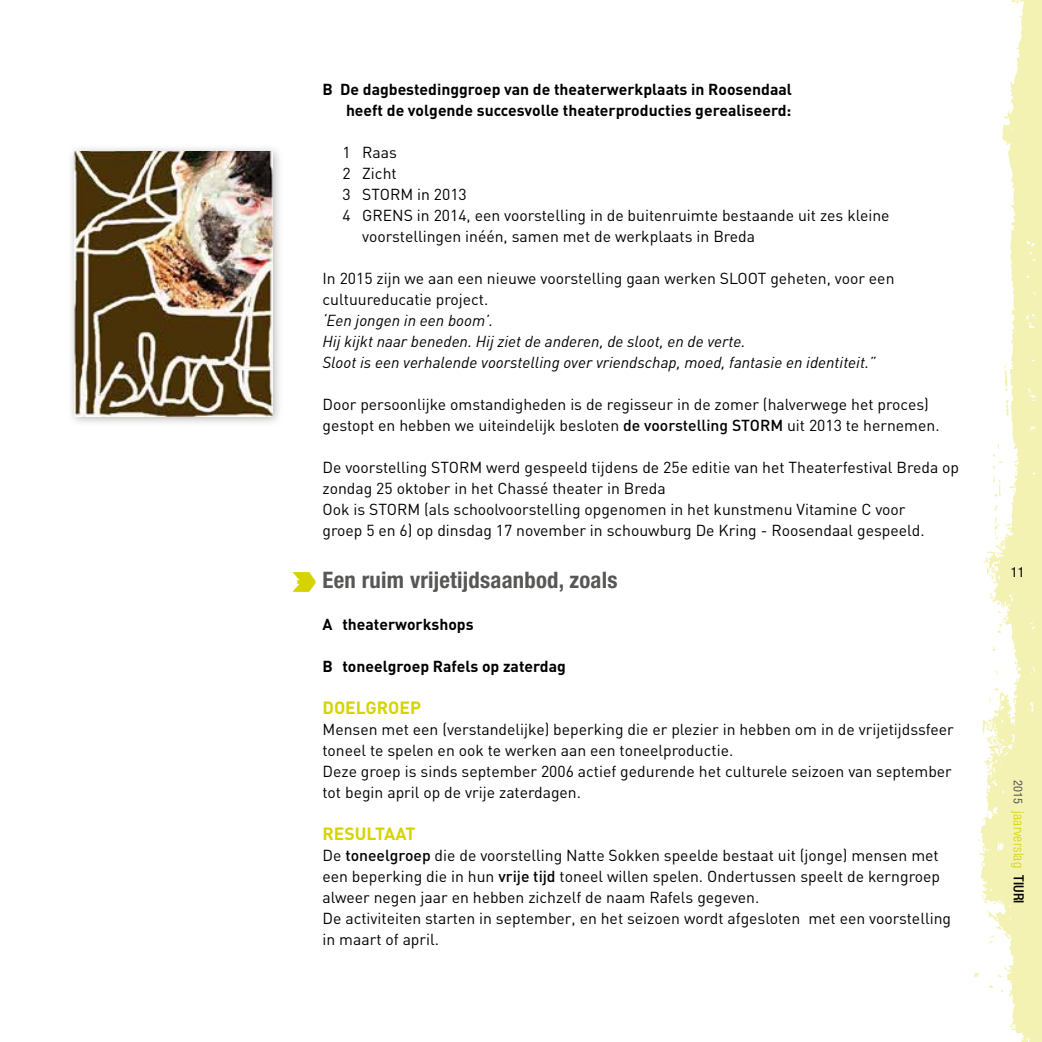
<style>
.page{position:relative;width:1042px;height:1042px;background:#fff}
.page>*{position:absolute;margin:0;border:0;box-sizing:border-box;transform-origin:0 0}
.t1{font:700 condensed 22.75px "Helvetica Neue LT Std";letter-spacing:.01em;color:#575756}
.t2{font:700 17.5px "DIN";color:#d6d300}
.t3{font:15.75px/21px "DIN";color:#000}
.t4{font:700 15.75px/21px "DIN";color:#000;text-align:right}
.t5{font:italic 15.75px/21px "DIN";color:#000}
.t6{font:300 condensed 14px "Helvetica Neue LT Std";letter-spacing:.02em;color:#d6d300}
.t7{font:condensed 14px "Helvetica Neue LT Std";color:#000}
.s1{font-weight:500}
.s2{color:#d6d300}
.s3{font-weight:400;font-size:12.25px;color:#575756}
.s4{font-weight:500;color:#000}
</style>
<div class="page">
<svg style="left:974px;top:972px;width:5px;height:6px"></svg>
<svg style="left:979px;top:0;width:63px;height:1042px;fill:#f3f2b3"></svg>
<svg style="left:988px;top:925px;width:14px;height:18px"></svg>
<svg style="left:982px;top:718px;width:16px;height:27px"></svg>
<svg style="left:993px;top:670px;width:5px;height:5px"></svg>
<svg style="left:992px;top:646px;width:6px;height:7px"></svg>
<svg style="left:984px;top:516px;width:28px;height:68px"></svg>
<svg style="left:994px;top:505px;width:6px;height:5px"></svg>
<svg style="left:992px;top:444px;width:10px;height:24px"></svg>
<svg style="left:1004px;top:364px;width:4px;height:27px"></svg>
<svg style="left:997px;top:974px;width:4px;height:4px"></svg>
<div style="left:67px;top:143px;width:217px;height:284px;background:#000;opacity:.3"></div>
<img style="left:75px;top:151px;width:198px;height:265px">
<p class="t4" style="left:322px;top:78px;width:471px">B De dagbestedinggroep van de theaterwerkplaats in Roosendaal heeft de volgende succesvolle theaterproducties gerealiseerd:</p>
<p class="t3" style="left:342px;top:141px;width:56px">1 Raas</p>
<p class="t3" style="left:342px;top:162px;width:56px">2 Zicht</p>
<p class="t3" style="left:342px;top:183px;width:126px">3 STORM in 2013</p>
<p class="t3" style="left:342px;top:204px;width:549px">4 GRENS in 2014, een voorstelling in de buitenruimte bestaande uit zes kleine</p>
<p class="t3" style="left:362px;top:225px;width:394px">voorstellingen inéén, samen met de werkplaats in Breda</p>
<p class="t3" style="left:322px;top:267px;width:573px">In 2015 zijn we aan een nieuwe voorstelling gaan werken SLOOT geheten, voor een cultuureducatie project.</p>
<p class="t5" style="left:322px;top:309px;width:554px">‘Een jongen in een boom’.<br>Hij kijkt naar beneden. Hij ziet de anderen, de sloot, en de verte.<br>Sloot is een verhalende voorstelling over vriendschap, moed, fantasie en identiteit.”</p>
<p class="t3" style="left:322px;top:393px;width:618px">Door persoonlijke omstandigheden is de regisseur in de zomer (halverwege het proces) gestopt en hebben we uiteindelijk besloten <span class="s1">de voorstelling STORM</span> uit 2013 te hernemen.</p>
<p class="t3" style="left:322px;top:456px;width:638px">De voorstelling STORM werd gespeeld tijdens de 25e editie van het Theaterfestival Breda op zondag 25 oktober in het Chassé theater in Breda<br>Ook is STORM (als schoolvoorstelling opgenomen in het kunstmenu Vitamine C voor<br>groep 5 en 6) op dinsdag 17 november in schouwburg De Kring - Roosendaal gespeeld.</p>
<h1 class="t1" style="left:293px;top:566px;width:326px"><span class="s2">•</span> Een ruim vrijetijdsaanbod, zoals</h1>
<p class="t4" style="left:322px;top:613px;width:153px">A theaterworkshops</p>
<p class="t4" style="left:322px;top:655px;width:245px">B toneelgroep Rafels op zaterdag</p>
<p class="t2" style="left:322px;top:696px;width:100px">DOELGROEP</p>
<p class="t3" style="left:322px;top:719px;width:633px">Mensen met een (verstandelijke) beperking die er plezier in hebben om in de vrijetijdssfeer toneel te spelen en ook te werken aan een toneelproductie.<br>Deze groep is sinds september 2006 actief gedurende het culturele seizoen van september tot begin april op de vrije zaterdagen.</p>
<p class="t2" style="left:322px;top:822px;width:94px">RESULTAAT</p>
<p class="t3" style="left:322px;top:845px;width:630px">De <span class="s1">toneelgroep</span> die de voorstelling Natte Sokken speelde bestaat uit (jonge) mensen met een beperking die in hun <span class="s1">vrije tijd</span> toneel willen spelen. Ondertussen speelt de kerngroep alweer negen jaar en hebben zichzelf de naam Rafels gegeven.<br>De activiteiten starten in september, en het seizoen wordt afgesloten met een voorstelling in maart of april.</p>
<p class="t7" style="left:1011px;top:564px;width:15px">11</p>
<p class="t6" style="left:1027px;top:780px;width:125px;rotate:90deg"><span class="s3">2015</span> jaarverslag <span class="s4">TIURI</span></p>
</div>
